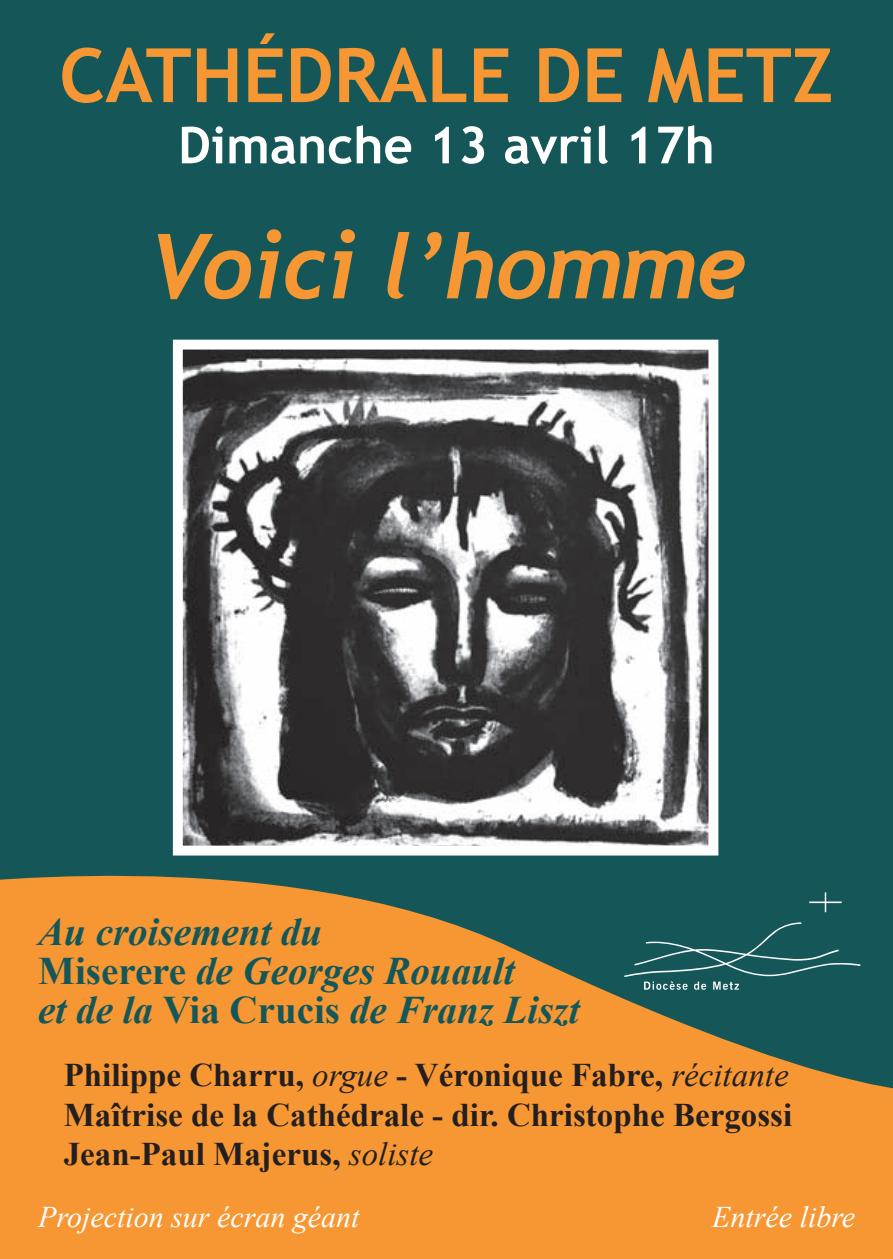
<style>
.page{position:relative;width:893px;height:1259px;background:#fff}
.page>*{position:absolute;margin:0;border:0;box-sizing:border-box;transform-origin:0 0}
.t1{font:120px "DIOCESE";color:#fff}
.t2{font:italic 700 90px "Trebuchet";color:#f69733}
.t3{font:700 75px "Trebuchet MS";color:#f69733}
.t4{font:700 51px "Trebuchet MS";color:#fff}
.t5{font:italic 700 39px/38.7px "Times New Roman";color:#155759}
.t6{font:700 33px/39.6px "Times New Roman";color:#231f20;text-align:justify}
.t7{font:italic 30px "Times New Roman";color:#fff}
.s1{font-style:normal}
.s2{font-weight:400;font-style:italic}
</style>
<div class="page">
<div style="left:0;top:0;width:893px;height:1235px;background:#155759"></div>
<img style="left:184px;top:351px;width:523px;height:486px">
<div style="left:173px;top:340px;width:545px;height:515px;border:10px solid #fff"></div>
<svg style="left:0;top:837px;width:893px;height:422px;fill:#f69733"></svg>
<h3 class="t3" style="left:59px;top:29px;width:776px">CATHéDRALE DE METZ</h3>
<h3 class="t4" style="left:178px;top:113px;width:538px">Dimanche 13 avril 17h</h3>
<h2 class="t2" style="left:147px;top:211px;width:600px">Voici l’homme</h2>
<h1 class="t1" style="left:624px;top:876px;width:249px">+</h1>
<p class="t5" style="left:38px;top:911px;width:543px">Au croisement du<br><span class="s1">Miserere</span> de Georges Rouault<br>et de la <span class="s1">Via Crucis</span> de Franz Liszt</p>
<p class="t6" style="left:64px;top:1054px;width:730px">Philippe Charru, <span class="s2">orgue</span> - Véronique Fabre, <span class="s2">récitante </span>Maîtrise de la Cathédrale - dir. Christophe Bergossi Jean-Paul Majerus, <span class="s2">soliste</span></p>
<p class="t7" style="left:38px;top:1195px;width:323px">Projection sur écran géant</p>
<p class="t7" style="left:712px;top:1195px;width:145px">Entrée libre</p>
</div>
